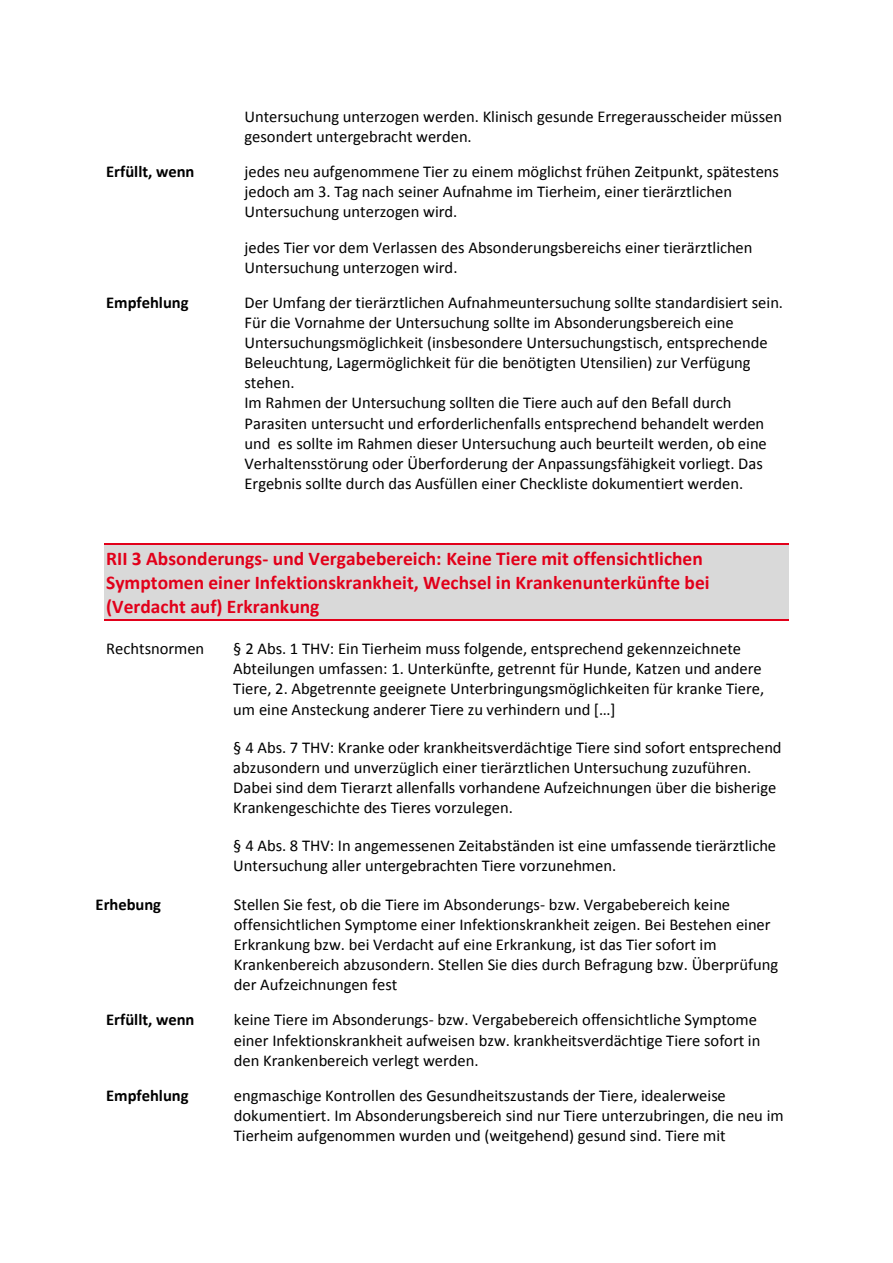
<style>
.page{position:relative;width:893px;height:1263px;background:#fff}
.page>*{position:absolute;margin:0;border:0;box-sizing:border-box;transform-origin:0 0}
.t1{font:700 19.5px/23.9px "Calibri";color:#e2001a}
.t2{font:16.5px/20.1px "Calibri";color:#000}
.t3{font:700 16.5px "Calibri";letter-spacing:-.005em;color:#000}
</style>
<div class="page">
<div style="left:104px;top:545px;width:685px;height:25px;background:#d9d9d9"></div>
<hr style="left:104px;top:544px;width:685px;height:1px;background:#e2001a">
<div style="left:104px;top:570px;width:685px;height:24px;background:#d9d9d9"></div>
<div style="left:104px;top:594px;width:685px;height:25px;background:#d9d9d9"></div>
<hr style="left:104px;top:619px;width:685px;height:2px;background:#e2001a">
<p class="t2" style="left:244px;top:107px;width:539px">Untersuchung unterzogen werden. Klinisch gesunde Erregerausscheider müssen gesondert untergebracht werden.</p>
<p class="t3" style="left:106px;top:165px;width:90px">Erfüllt, wenn</p>
<p class="t2" style="left:244px;top:163px;width:536px">jedes neu aufgenommene Tier zu einem möglichst frühen Zeitpunkt, spätestens jedoch am 3. Tag nach seiner Aufnahme im Tierheim, einer tierärztlichen<br>Untersuchung unterzogen wird.</p>
<p class="t2" style="left:244px;top:238px;width:510px">jedes Tier vor dem Verlassen des Absonderungsbereichs einer tierärztlichen<br>Untersuchung unterzogen wird.</p>
<p class="t3" style="left:106px;top:295px;width:84px">Empfehlung</p>
<p class="t2" style="left:244px;top:294px;width:540px">Der Umfang der tierärztlichen Aufnahmeuntersuchung sollte standardisiert sein.<br>Für die Vornahme der Untersuchung sollte im Absonderungsbereich eine Untersuchungsmöglichkeit (insbesondere Untersuchungstisch, entsprechende Beleuchtung, Lagermöglichkeit für die benötigten Utensilien) zur Verfügung stehen.<br>Im Rahmen der Untersuchung sollten die Tiere auch auf den Befall durch Parasiten untersucht und erforderlichenfalls entsprechend behandelt werden und es sollte im Rahmen dieser Untersuchung auch beurteilt werden, ob eine Verhaltensstörung oder Überforderung der Anpassungsfähigkeit vorliegt. Das Ergebnis sollte durch das Ausfüllen einer Checkliste dokumentiert werden.</p>
<h1 class="t1" style="left:106px;top:548px;width:605px">RII 3 Absonderungs- und Vergabebereich: Keine Tiere mit offensichtlichen<br>Symptomen einer Infektionskrankheit, Wechsel in Krankenunterkünfte bei (Verdacht auf) Erkrankung</h1>
<p class="t2" style="left:106px;top:640px;width:100px">Rechtsnormen</p>
<p class="t2" style="left:233px;top:640px;width:532px">§ 2 Abs. 1 THV: Ein Tierheim muss folgende, entsprechend gekennzeichnete Abteilungen umfassen: 1. Unterkünfte, getrennt für Hunde, Katzen und andere Tiere, 2. Abgetrennte geeignete Unterbringungsmöglichkeiten für kranke Tiere, um eine Ansteckung anderer Tiere zu verhindern und […]</p>
<p class="t2" style="left:233px;top:739px;width:550px">§ 4 Abs. 7 THV: Kranke oder krankheitsverdächtige Tiere sind sofort entsprechend abzusondern und unverzüglich einer tierärztlichen Untersuchung zuzuführen.<br>Dabei sind dem Tierarzt allenfalls vorhandene Aufzeichnungen über die bisherige Krankengeschichte des Tieres vorzulegen.</p>
<p class="t2" style="left:233px;top:837px;width:544px">§ 4 Abs. 8 THV: In angemessenen Zeitabständen ist eine umfassende tierärztliche<br>Untersuchung aller untergebrachten Tiere vorzunehmen.</p>
<p class="t3" style="left:96px;top:897px;width:67px">Erhebung</p>
<p class="t2" style="left:234px;top:895px;width:546px">Stellen Sie fest, ob die Tiere im Absonderungs- bzw. Vergabebereich keine offensichtlichen Symptome einer Infektionskrankheit zeigen. Bei Bestehen einer Erkrankung bzw. bei Verdacht auf eine Erkrankung, ist das Tier sofort im Krankenbereich abzusondern. Stellen Sie dies durch Befragung bzw. Überprüfung der Aufzeichnungen fest</p>
<p class="t3" style="left:106px;top:1013px;width:90px">Erfüllt, wenn</p>
<p class="t2" style="left:234px;top:1011px;width:528px">keine Tiere im Absonderungs- bzw. Vergabebereich offensichtliche Symptome einer Infektionskrankheit aufweisen bzw. krankheitsverdächtige Tiere sofort in den Krankenbereich verlegt werden.</p>
<p class="t3" style="left:106px;top:1088px;width:84px">Empfehlung</p>
<p class="t2" style="left:234px;top:1086px;width:551px">engmaschige Kontrollen des Gesundheitszustands der Tiere, idealerweise dokumentiert. Im Absonderungsbereich sind nur Tiere unterzubringen, die neu im<br>Tierheim aufgenommen wurden und (weitgehend) gesund sind. Tiere mit</p>
</div>
